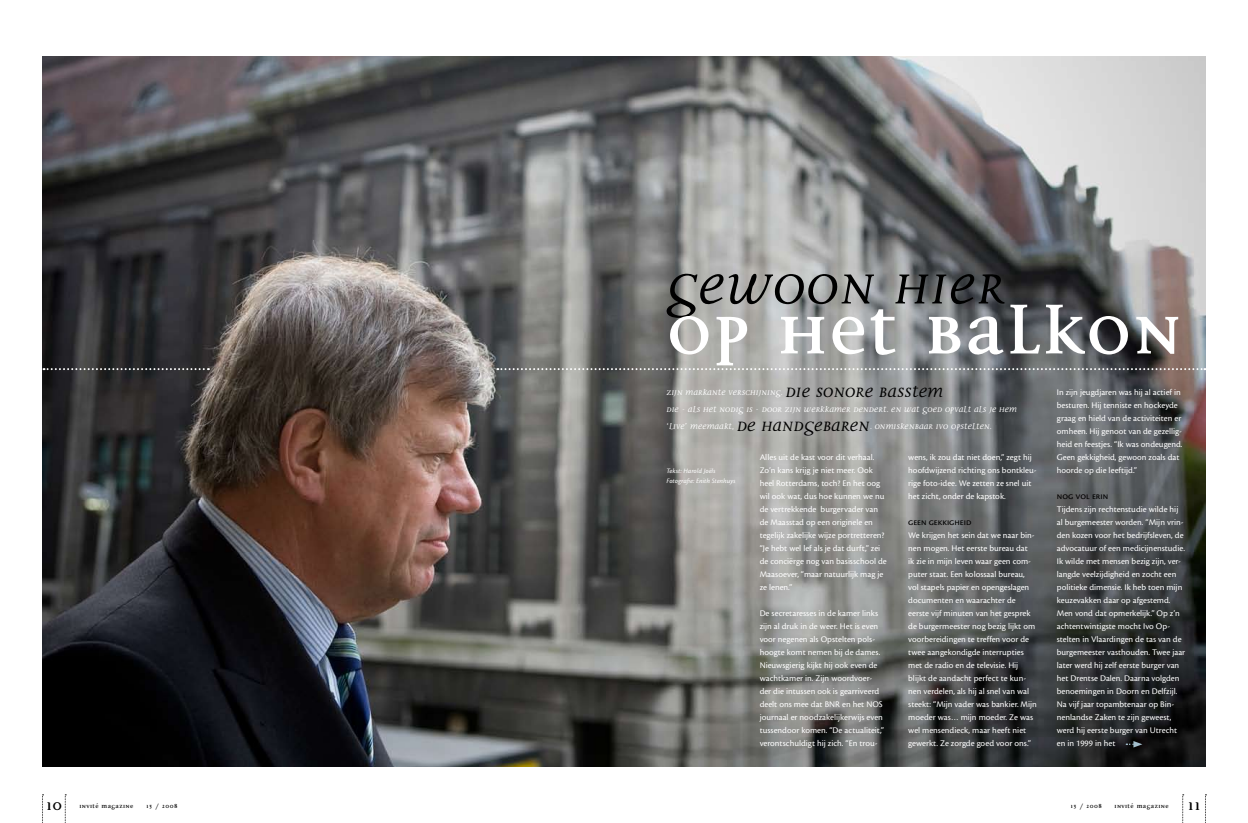
<style>
.page{position:relative;width:1248px;height:823px;background:#fff}
.page>*{position:absolute;margin:0;border:0;box-sizing:border-box;transform-origin:0 0}
.t1{font:700 95px "Disturbance";letter-spacing:.01em;color:#fff}
.t2{font:italic 75px "Disturbance";letter-spacing:.01em;color:#000}
.t3{font:700 20px "Disturbance";color:#000}
.t4{font:italic 12px/17px "Disturbance";color:#fff}
.t5{font:10px "Cronos MM SC 408 10";color:#000}
.t6{font:9px/13px "Cronos MM 408 9";color:#fff}
.t7{font:700 8px "Disturbance";letter-spacing:.05em;color:#000}
.t8{font:7px/10px "Cronos MM It 408 7";letter-spacing:.015em;color:#fff}
.s1{font-size:24px;color:#000}
</style>
<div class="page">
<svg style="left:42px;top:794px;width:2px;height:29px"></svg>
<svg style="left:65px;top:794px;width:1px;height:29px"></svg>
<svg style="left:1205px;top:794px;width:1px;height:29px"></svg>
<svg style="left:1182px;top:794px;width:1px;height:29px"></svg>
<img style="left:43px;top:57px;width:1162px;height:708px">
<svg style="left:1126px;top:740px;width:16px;height:7px"></svg>
<svg style="left:497px;top:368px;width:708px;height:2px"></svg>
<svg style="left:44px;top:368px;width:165px;height:2px"></svg>
<h2 class="t2" style="left:666px;top:252px;width:341px">Gewoon hier</h2>
<h1 class="t1" style="left:666px;top:282px;width:516px">op het balkon</h1>
<h3 class="t4" style="left:666px;top:383px;width:352px">Zijn markante verschijning. <span class="s1">Die sonore basstem<br></span>die - als het nodig is - door zijn werkkamer dendert. En wat goed opvalt als je hem ‘live’ meemaakt, <span class="s1">de handgebaren</span>. Onmiskenbaar Ivo Opstelten.</h3>
<p class="t8" style="left:666px;top:466px;width:70px">Tekst: Harold Joëls<br>Fotografie: Enith Stenhuys</p>
<p class="t6" style="left:759px;top:451px;width:129px">Alles uit de kast voor dit verhaal.<br>Zo’n kans krijg je niet meer. Ook heel Rotterdams, toch? En het oog wil ook wat, dus hoe kunnen we nu de vertrekkende burgervader van de Maasstad op een originele en tegelijk zakelijke wijze portretteren? “Je hebt wel lef als je dat durft,” zei de conciërge nog van basisschool de<br>Maasoever, “maar natuurlijk mag je ze lenen.”</p>
<p class="t6" style="left:759px;top:607px;width:126px">De secretaresses in de kamer links zijn al druk in de weer. Het is even voor negenen als Opstelten pols&shy;hoogte komt nemen bij de dames.<br>Nieuwsgierig kijkt hij ook even de wachtkamer in. Zijn woordvoer&shy;der die intussen ook is gearriveerd deelt ons mee dat BNR en het NOS journaal er noodzakelijkerwijs even tussendoor komen. “De actualiteit,” verontschuldigt hij zich. “En trou-</p>
<p class="t6" style="left:908px;top:450px;width:130px">wens, ik zou dat niet doen,” zegt hij hoofdwijzend richting ons bontkleu&shy;rige foto-idee. We zetten ze snel uit het zicht, onder de kapstok.</p>
<p class="t5" style="left:908px;top:516px;width:65px">geen gekkigheid</p>
<p class="t6" style="left:908px;top:529px;width:130px">We krijgen het sein dat we naar bin&shy;nen mogen. Het eerste bureau dat<br>ik zie in mijn leven waar geen com&shy;puter staat. Een kolossaal bureau, vol stapels papier en opengeslagen documenten en waarachter de eerste vijf minuten van het gesprek de burgermeester nog bezig lijkt om voorbereidingen te treffen voor de twee aangekondigde interrupties met de radio en de televisie. Hij blijkt de aandacht perfect te kun&shy;nen verdelen, als hij al snel van wal steekt: “Mijn vader was bankier. Mijn moeder was… mijn moeder. Ze was wel mensendieck, maar heeft niet gewerkt. Ze zorgde goed voor ons.”</p>
<p class="t6" style="left:1056px;top:386px;width:127px">In zijn jeugdjaren was hij al actief in besturen. Hij tenniste en hockeyde graag en hield van de activiteiten er omheen. Hij genoot van de gezellig&shy;heid en feestjes. “Ik was ondeugend.<br>Geen gekkigheid, gewoon zoals dat hoorde op die leeftijd.”</p>
<p class="t5" style="left:1056px;top:490px;width:53px">nog vol erin</p>
<p class="t6" style="left:1056px;top:503px;width:130px">Tijdens zijn rechtenstudie wilde hij al burgemeester worden. “Mijn vrin&shy;den kozen voor het bedrijfsleven, de advocatuur of een medicijnenstudie.<br>Ik wilde met mensen bezig zijn, ver&shy;langde veelzijdigheid en zocht een politieke dimensie. Ik heb toen mijn keuzevakken daar op afgestemd.<br>Men vond dat opmerkelijk.” Op z’n achtentwintigste mocht Ivo Op&shy;stelten in Vlaardingen de tas van de burgemeester vasthouden. Twee jaar later werd hij zelf eerste burger van het Drentse Dalen. Daarna volgden benoemingen in Doorn en Delfzijl.<br>Na vijf jaar topambtenaar op Bin&shy;nenlandse Zaken te zijn geweest, werd hij eerste burger van Utrecht en in 1999 in het</p>
<h3 class="t3" style="left:46px;top:794px;width:18px">10</h3>
<p class="t7" style="left:79px;top:801px;width:55px">invité magazine</p>
<p class="t7" style="left:146px;top:801px;width:33px">13 / 2008</p>
<p class="t7" style="left:1070px;top:801px;width:33px">13 / 2008</p>
<p class="t7" style="left:1114px;top:801px;width:55px">invité magazine</p>
<h3 class="t3" style="left:1187px;top:794px;width:15px">11</h3>
</div>
